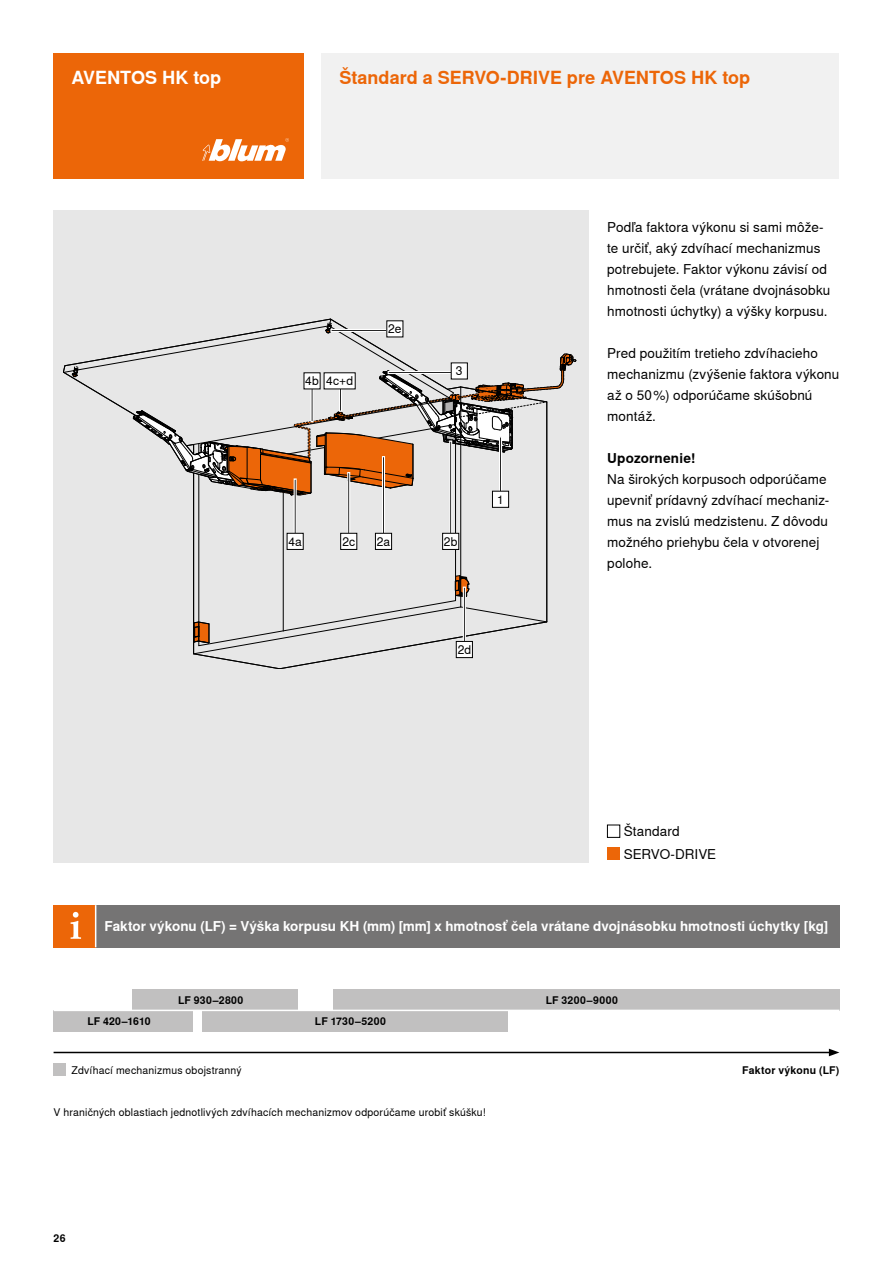
<style>
.page{position:relative;width:893px;height:1263px;background:#fff}
.page>*{position:absolute;margin:0;border:0;box-sizing:border-box;transform-origin:0 0}
.t1{font:700 18px "Nimbus Sans Global";color:#ec6608}
.t2{font:700 18px "Nimbus Sans Global";letter-spacing:-.005em;color:#fff}
.t3{font:13.5px/21px "Nimbus Sans Global";letter-spacing:.01em;color:#000}
.t4{font:700 13.5px "Nimbus Sans Global";color:#fff}
.t5{font:700 13.5px "Nimbus Sans Global";letter-spacing:.01em;color:#000}
.t6{font:12px "Nimbus Sans Global";letter-spacing:.01em;color:#000}
.t7{font:10.5px "Nimbus Sans Global";letter-spacing:.02em;color:#000}
.t8{font:700 10.5px "Nimbus Sans Global";letter-spacing:.02em;color:#000}
.t9{font:700 10.5px "Nimbus Sans Global";letter-spacing:.04em;color:#000}
</style>
<div class="page">
<div style="left:321px;top:54px;width:518px;height:125px;background:#f0f0f0"></div>
<div style="left:54px;top:54px;width:250px;height:125px;background:#ec6608"></div>
<svg style="left:202px;top:138px;width:87px;height:23px"></svg>
<div style="left:54px;top:210px;width:535px;height:653px;background:#e7e7e7"></div>
<hr style="left:460px;top:387px;width:1px;height:220px;background:#000">
<hr style="left:193px;top:473px;width:1px;height:181px;background:#000">
<hr style="left:455px;top:395px;width:1px;height:206px;background:#000">
<hr style="left:199px;top:453px;width:1px;height:193px;background:#000">
<hr style="left:546px;top:402px;width:1px;height:220px;background:#000">
<hr style="left:283px;top:455px;width:1px;height:176px;background:#000">
<div style="left:54px;top:905px;width:42px;height:42px;background:#ec6608"></div>
<div style="left:96px;top:905px;width:743px;height:42px;background:#757474"></div>
<hr style="left:95px;top:905px;width:1px;height:42px;background:#fff">
<svg style="left:71px;top:912px;width:10px;height:27px"></svg>
<div style="left:54px;top:1063px;width:12px;height:13px;background:#c1c0c0"></div>
<div style="left:607px;top:847px;width:13px;height:13px;background:#ec6608"></div>
<div style="left:54px;top:1010px;width:139px;height:21px;background:#c1c0c0"></div>
<div style="left:132px;top:989px;width:166px;height:21px;background:#c1c0c0"></div>
<div style="left:202px;top:1010px;width:306px;height:21px;background:#c1c0c0"></div>
<div style="left:333px;top:989px;width:506px;height:21px;background:#c1c0c0"></div>
<div style="left:607px;top:825px;width:13px;height:12px;border:1px solid #000"></div>
<svg style="left:193px;top:575px;width:354px;height:94px"></svg>
<div style="left:456px;top:641px;width:16px;height:17px;background:#fff"></div>
<div style="left:456px;top:641px;width:17px;height:17px;border:1px solid #000"></div>
<div style="left:375px;top:533px;width:17px;height:16px;background:#fff"></div>
<div style="left:375px;top:533px;width:17px;height:17px;border:1px solid #000"></div>
<div style="left:443px;top:533px;width:16px;height:16px;background:#fff"></div>
<div style="left:442px;top:533px;width:17px;height:17px;border:1px solid #000"></div>
<div style="left:341px;top:533px;width:16px;height:16px;background:#fff"></div>
<div style="left:340px;top:533px;width:17px;height:17px;border:1px solid #000"></div>
<div style="left:287px;top:533px;width:16px;height:16px;background:#fff"></div>
<div style="left:287px;top:533px;width:17px;height:17px;border:1px solid #000"></div>
<svg style="left:63px;top:319px;width:514px;height:218px"></svg>
<div style="left:451px;top:363px;width:16px;height:16px;background:#fff"></div>
<hr style="left:54px;top:1052px;width:777px;height:1px;background:#000">
<svg style="left:829px;top:1049px;width:10px;height:7px"></svg>
<hr style="left:54px;top:1010px;width:785px;height:1px;background:#fff">
<h1 class="t2" style="left:71px;top:67px;width:151px">AVENTOS HK top</h1>
<h1 class="t1" style="left:339px;top:67px;width:412px">Štandard a SERVO-DRIVE pre AVENTOS HK top</h1>
<p class="t6" style="left:305px;top:374px;width:49px">4b 4c+d</p>
<p class="t6" style="left:388px;top:322px;width:15px">2e</p>
<p class="t6" style="left:456px;top:364px;width:8px">3</p>
<p class="t6" style="left:288px;top:535px;width:15px">4a</p>
<p class="t6" style="left:342px;top:535px;width:14px">2c</p>
<p class="t6" style="left:377px;top:535px;width:15px">2a</p>
<p class="t6" style="left:444px;top:535px;width:15px">2b</p>
<p class="t6" style="left:497px;top:492px;width:8px">1</p>
<p class="t6" style="left:458px;top:643px;width:15px">2d</p>
<p class="t3" style="left:607px;top:216px;width:225px">Podľa faktora výkonu si sami môže&shy;te určiť, aký zdvíhací mechanizmus potrebujete. Faktor výkonu závisí od hmotnosti čela (vrátane dvojnásobku hmotnosti úchytky) a výšky korpusu.</p>
<p class="t3" style="left:607px;top:343px;width:234px">Pred použitím tretieho zdvíhacieho mechanizmu (zvýšenie faktora výkonu až o 50%) odporúčame skúšobnú montáž.</p>
<p class="t5" style="left:607px;top:450px;width:90px">Upozornenie!</p>
<p class="t3" style="left:607px;top:469px;width:224px">Na širokých korpusoch odporúčame upevniť prídavný zdvíhací mechaniz&shy;mus na zvislú medzistenu. Z dôvodu možného priehybu čela v otvorenej polohe.</p>
<p class="t3" style="left:624px;top:821px;width:57px">Štandard</p>
<p class="t3" style="left:624px;top:844px;width:94px">SERVO-DRIVE</p>
<p class="t4" style="left:105px;top:918px;width:725px">Faktor výkonu (LF) = Výška korpusu KH (mm) [mm] x hmotnosť čela vrátane dvojnásobku hmotnosti úchytky [kg]</p>
<p class="t8" style="left:87px;top:1015px;width:65px">LF 420–1610</p>
<p class="t8" style="left:178px;top:994px;width:67px">LF 930–2800</p>
<p class="t8" style="left:315px;top:1015px;width:72px">LF 1730–5200</p>
<p class="t9" style="left:546px;top:994px;width:74px">LF 3200–9000</p>
<p class="t7" style="left:71px;top:1064px;width:172px">Zdvíhací mechanizmus obojstranný</p>
<p class="t8" style="left:742px;top:1064px;width:99px">Faktor výkonu (LF)</p>
<p class="t7" style="left:54px;top:1106px;width:434px">V hraničných oblastiach jednotlivých zdvíhacích mechanizmov odporúčame urobiť skúšku!</p>
<p class="t8" style="left:54px;top:1232px;width:13px">26</p>
</div>
